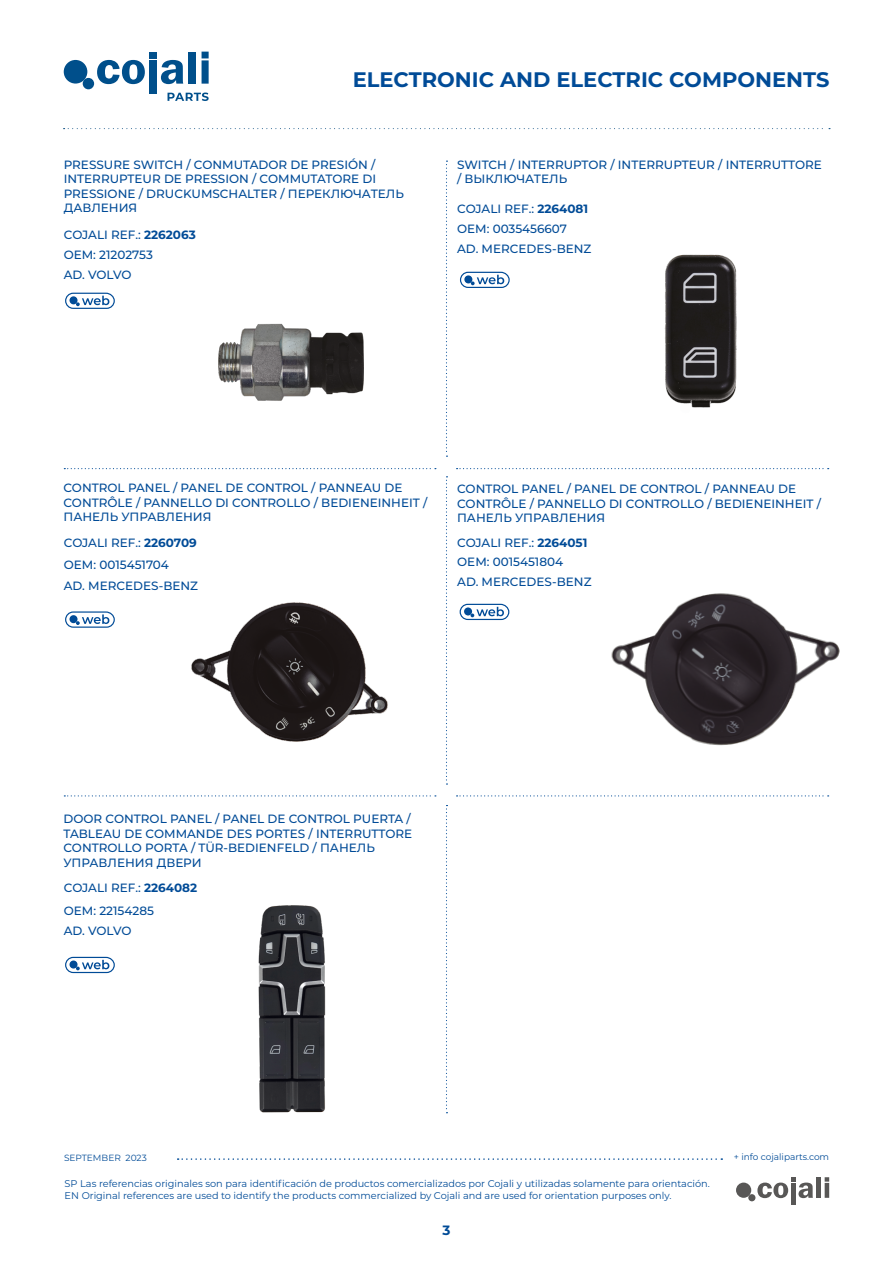
<style>
.page{position:relative;width:893px;height:1263px;background:#fff}
.page>*{position:absolute;margin:0;border:0;box-sizing:border-box;transform-origin:0 0}
.t1{font:700 21px "Montserrat";color:#004b97}
.t2{font:700 13.5px "Montserrat";color:#004b97}
.t3{font:500 12px/14.4px "Montserrat";color:#004b97}
.t4{font:9.75px/12px "Montserrat";color:#004b97}
.t5{font:9px "Montserrat";color:#004b97}
.s1{font-weight:700}
</style>
<div class="page">
<div style="left:816px;top:1178px;width:5px;height:20px;background:#585756"></div>
<svg style="left:825px;top:1177px;width:4px;height:21px"></svg>
<div style="left:736px;top:1182px;width:15px;height:16px;background:#585756;border-radius:50%"></div>
<div style="left:748px;top:1194px;width:7px;height:7px;background:#585756;border-radius:50%"></div>
<div style="left:791px;top:1183px;width:5px;height:21px;background:#585756"></div>
<svg style="left:757px;top:1177px;width:56px;height:21px"></svg>
<svg style="left:178px;top:1158px;width:544px;height:2px"></svg>
<svg style="left:97px;top:60px;width:48px;height:24px"></svg>
<div style="left:149px;top:52px;width:8px;height:7px;background:#004f8b"></div>
<svg style="left:161px;top:60px;width:22px;height:24px"></svg>
<div style="left:189px;top:52px;width:7px;height:32px;background:#004f8b"></div>
<svg style="left:202px;top:52px;width:7px;height:32px"></svg>
<div style="left:149px;top:61px;width:8px;height:33px;background:#004f8b"></div>
<div style="left:64px;top:60px;width:23px;height:24px;background:#004f8b;border-radius:50%"></div>
<div style="left:83px;top:78px;width:11px;height:11px;background:#004f8b;border-radius:50%"></div>
<svg style="left:168px;top:93px;width:41px;height:8px"></svg>
<svg style="left:446px;top:161px;width:1px;height:296px"></svg>
<svg style="left:446px;top:476px;width:1px;height:308px"></svg>
<svg style="left:457px;top:795px;width:372px;height:1px"></svg>
<svg style="left:457px;top:468px;width:372px;height:1px"></svg>
<svg style="left:64px;top:795px;width:372px;height:1px"></svg>
<svg style="left:64px;top:468px;width:372px;height:1px"></svg>
<svg style="left:65px;top:611px;width:50px;height:17px"></svg>
<svg style="left:65px;top:292px;width:50px;height:17px"></svg>
<svg style="left:65px;top:956px;width:50px;height:18px"></svg>
<svg style="left:460px;top:271px;width:50px;height:17px"></svg>
<svg style="left:459px;top:603px;width:51px;height:18px"></svg>
<img style="left:218px;top:323px;width:146px;height:78px">
<img style="left:664px;top:254px;width:73px;height:154px">
<img style="left:611px;top:593px;width:229px;height:153px">
<img style="left:191px;top:602px;width:197px;height:140px">
<img style="left:258px;top:905px;width:68px;height:208px">
<svg style="left:446px;top:805px;width:1px;height:308px"></svg>
<svg style="left:64px;top:128px;width:766px;height:1px"></svg>
<h1 class="t1" style="left:353px;top:65px;width:478px">ELECTRONIC AND ELECTRIC COMPONENTS</h1>
<p class="t3" style="left:64px;top:157px;width:342px">PRESSURE SWITCH / CONMUTADOR DE PRESIÓN / INTERRUPTEUR DE PRESSION / COMMUTATORE DI PRESSIONE / DRUCKUMSCHALTER / ПЕРЕКЛЮЧАТЕЛЬ ДАВЛЕНИЯ</p>
<p class="t3" style="left:457px;top:157px;width:366px">SWITCH / INTERRUPTOR / INTERRUPTEUR / INTERRUTTORE / ВЫКЛЮЧАТЕЛЬ</p>
<p class="t3" style="left:64px;top:225px;width:134px;line-height:19.6px">COJALI REF.: <span class="s1">2262063<br></span>OEM: 21202753<br>AD. VOLVO</p>
<p class="t3" style="left:457px;top:198px;width:136px;line-height:20.4px">COJALI REF.: <span class="s1">2264081<br></span>OEM: 0035456607<br>AD. MERCEDES-BENZ</p>
<p class="t3" style="left:63px;top:480px;width:365px">CONTROL PANEL / PANEL DE CONTROL / PANNEAU DE<br>CONTRÔLE / PANNELLO DI CONTROLLO / BEDIENEINHEIT /<br>ПАНЕЛЬ УПРАВЛЕНИЯ</p>
<p class="t3" style="left:64px;top:535px;width:135px">COJALI REF.: <span class="s1">2260709</span></p>
<p class="t3" style="left:64px;top:557px;width:107px">OEM: 0015451704</p>
<p class="t3" style="left:64px;top:578px;width:136px">AD. MERCEDES-BENZ</p>
<p class="t3" style="left:457px;top:481px;width:365px">CONTROL PANEL / PANEL DE CONTROL / PANNEAU DE<br>CONTRÔLE / PANNELLO DI CONTROLLO / BEDIENEINHEIT /<br>ПАНЕЛЬ УПРАВЛЕНИЯ</p>
<p class="t3" style="left:457px;top:532px;width:136px;line-height:19.6px">COJALI REF.: <span class="s1">2264051<br></span>OEM: 0015451804<br>AD. MERCEDES-BENZ</p>
<p class="t3" style="left:63px;top:811px;width:350px">DOOR CONTROL PANEL / PANEL DE CONTROL PUERTA / TABLEAU DE COMMANDE DES PORTES / INTERRUTTORE CONTROLLO PORTA / TÜR-BEDIENFELD / ПАНЕЛЬ УПРАВЛЕНИЯ ДВЕРИ</p>
<p class="t3" style="left:64px;top:880px;width:135px">COJALI REF.: <span class="s1">2264082</span></p>
<p class="t3" style="left:64px;top:903px;width:92px">OEM: 22154285</p>
<p class="t3" style="left:64px;top:923px;width:69px">AD. VOLVO</p>
<p class="t5" style="left:64px;top:1152px;width:84px">SEPTEMBER 2023</p>
<p class="t5" style="left:734px;top:1150px;width:97px">+ info cojaliparts.com</p>
<p class="t4" style="left:65px;top:1177px;width:647px">SP Las referencias originales son para identificación de productos comercializados por Cojali y utilizadas solamente para orientación.<br>EN Original references are used to identify the products commercialized by Cojali and are used for orientation purposes only.</p>
<p class="t2" style="left:442px;top:1220px;width:9px">3</p>
</div>
